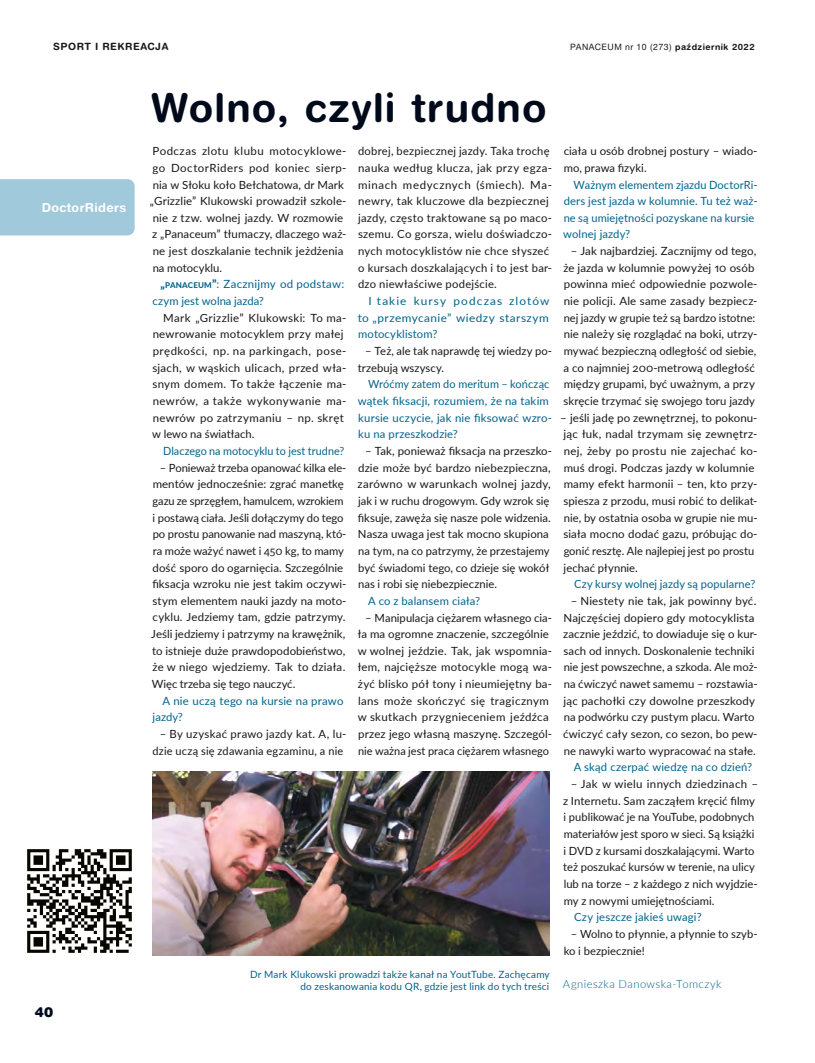
<style>
.page{position:relative;width:815px;height:1063px;background:#fff}
.page>*{position:absolute;margin:0;border:0;box-sizing:border-box;transform-origin:0 0}
.P_tytuł_1{font:700 40px "Switzer Rnd EFN";letter-spacing:.03em;color:#000a1a}
.t1{font:13.75px "Switzer Rnd EFN Black";color:#000a1a}
.P_tekst_na_plakietce{font:700 12.5px "Switzer Rnd EFN";letter-spacing:.03em;color:#fff}
.P_tekst{font:11.25px/16.6px "Lato";letter-spacing:.005em;color:#1a1719}
.P_tekst-2{font:11.25px/16.6px "Lato";letter-spacing:.025em;color:#1a1719}
.P_tekst_wywiad{font:11.25px/16.6px "Lato";letter-spacing:.01em;color:#00638a}
.P_tekst_pierwszy_aka{font:11.25px/16.6px "Lato";letter-spacing:.015em;color:#1a1719}
.P_tekst_wywiad-2{font:11.25px/16.6px "Lato";letter-spacing:.01em;color:#00638a;text-align:justify;scale:1.05 1}
.P_tekst_pierwszy_aka-2{font:11.25px/16.6px "Lato";letter-spacing:.015em;color:#00638a}
.P_tekst_wywiad-3{font:11.25px "Lato";letter-spacing:.01em;color:#00638a;scale:.96 1}
.P_autor_artykułu_2{font:300 11.25px "Lato";letter-spacing:.04em;color:#00638a}
.P_foto_podpis{font:10px/12px "Lato";letter-spacing:.015em;color:#00638a;text-align:right}
.t2{font:700 10px "Switzer Rnd EFN";letter-spacing:.05em;color:#1a1719}
.t3{font:8.75px "Switzer Rnd EFN";letter-spacing:.05em;color:#1a1719}
.s1{font-weight:700}
.s2{font-weight:800}
.s3{font-weight:800;font-size:7.88px}
</style>
<div class="page">
<div style="left:0;top:179px;width:135px;height:56px;background:#a0c9db"></div>
<img style="left:152px;top:771px;width:397px;height:185px">
<img style="left:27px;top:849px;width:105px;height:104px">
<p class="t2" style="left:53px;top:40px;width:117px">SPORT I REKREACJA</p>
<p class="t3" style="left:570px;top:41px;width:186px">PANACEUM nr 10 (273) <span class="s1">październik 2022</span></p>
<p class="P_tekst_na_plakietce" style="left:42px;top:200px;width:86px">DoctorRiders</p>
<p class="t1" style="left:35px;top:1004px;width:20px">40</p>
<p class="P_tytuł_1" style="left:151px;top:83px;width:397px">Wolno, czyli trudno</p>
<p class="P_tekst_pierwszy_aka" style="left:150px;top:142px;width:198px">Podczas zlotu klubu motocyklowe&shy;go DoctorRiders pod koniec sierp&shy;nia w Słoku koło Bełchatowa, dr Mark „Grizzlie” Klukowski prowadził szkole&shy;nie z tzw. wolnej jazdy. W rozmowie z „Panaceum” tłumaczy, dlaczego waż&shy;ne jest doszkalanie technik jeżdżenia na motocyklu.</p>
<p class="P_tekst_pierwszy_aka-2" style="left:153px;top:276px;width:193px;text-indent:8px"><span class="s2">„</span><span class="s3">PANACEUM</span><span class="s2">”</span>: Zacznijmy od podstaw: czym jest wolna jazda?</p>
<p class="P_tekst-2" style="left:152px;top:309px;width:196px;text-indent:11px">Mark „Grizzlie” Klukowski: To ma&shy;newrowanie motocyklem przy małej prędkości, np. na parkingach, pose&shy;sjach, w wąskich ulicach, przed wła&shy;snym domem. To także łączenie ma&shy;newrów, a także wykonywanie ma&shy;newrów po zatrzymaniu – np. skręt w lewo na światłach.</p>
<p class="P_tekst_wywiad-3" style="left:163px;top:443px;width:190px">Dlaczego na motocyklu to jest trudne?</p>
<p class="P_tekst" style="left:151px;top:459px;width:197px;text-indent:9px">– Ponieważ trzeba opanować kilka ele&shy;mentów jednocześnie: zgrać manetkę gazu ze sprzęgłem, hamulcem, wzrokiem i postawą ciała. Jeśli dołączymy do tego po prostu panowanie nad maszyną, któ&shy;ra może ważyć nawet i 450 kg, to mamy dość sporo do ogarnięcia. Szczególnie fiksacja wzroku nie jest takim oczywi&shy;stym elementem nauki jazdy na moto&shy;cyklu. Jedziemy tam, gdzie patrzymy.<br>Jeśli jedziemy i patrzymy na krawężnik, to istnieje duże prawdopodobieństwo, że w niego wjedziemy. Tak to działa.<br>Więc trzeba się tego nauczyć.</p>
<p class="P_tekst_wywiad" style="left:153px;top:692px;width:192px;text-indent:10px">A nie uczą tego na kursie na prawo jazdy?</p>
<p class="P_tekst" style="left:153px;top:725px;width:195px;text-align:right">– By uzyskać prawo jazdy kat. A, lu&shy;dzie uczą się zdawania egzaminu, a nie</p>
<p class="P_tekst-2" style="left:358px;top:142px;width:195px">dobrej, bezpiecznej jazdy. Taka trochę nauka według klucza, jak przy egza&shy;minach medycznych (śmiech). Ma&shy;newry, tak kluczowe dla bezpiecznej jazdy, często traktowane są po maco&shy;szemu. Co gorsza, wielu doświadczo&shy;nych motocyklistów nie chce słyszeć o kursach doszkalających i to jest bar&shy;dzo niewłaściwe podejście.</p>
<p class="P_tekst_wywiad-2" style="left:358px;top:292px;width:184px;text-indent:11px">I takie kursy podczas zlotów to „przemycanie” wiedzy starszym motocyklistom?</p>
<p class="P_tekst" style="left:358px;top:342px;width:196px;text-indent:8px">– Też, ale tak naprawdę tej wiedzy po&shy;trzebują wszyscy.</p>
<p class="P_tekst_wywiad" style="left:358px;top:375px;width:196px;text-indent:10px">Wróćmy zatem do meritum – kończąc wątek fiksacji, rozumiem, że na takim kursie uczycie, jak nie fiksować wzro&shy;ku na przeszkodzie?</p>
<p class="P_tekst" style="left:358px;top:442px;width:196px;text-indent:8px">– Tak, ponieważ fiksacja na przeszko&shy;dzie może być bardzo niebezpieczna, zarówno w warunkach wolnej jazdy, jak i w ruchu drogowym. Gdy wzrok się fiksuje, zawęża się nasze pole widzenia.<br>Nasza uwaga jest tak mocno skupiona na tym, na co patrzymy, że przestajemy być świadomi tego, co dzieje się wokół nas i robi się niebezpiecznie.</p>
<p class="P_tekst_wywiad" style="left:368px;top:592px;width:114px">A co z balansem ciała?</p>
<p class="P_tekst" style="left:358px;top:609px;width:196px;text-indent:8px">– Manipulacja ciężarem własnego cia&shy;ła ma ogromne znaczenie, szczególnie w wolnej jeździe. Tak, jak wspomnia&shy;łem, najcięższe motocykle mogą wa&shy;żyć blisko pół tony i nieumiejętny ba&shy;lans może skończyć się tragicznym w skutkach przygnieceniem jeźdźca przez jego własną maszynę. Szczegól&shy;nie ważna jest praca ciężarem własnego</p>
<p class="P_foto_podpis" style="left:250px;top:967px;width:301px">Dr Mark Klukowski prowadzi także kanał na YoutTube. Zachęcamy do zeskanowania kodu QR, gdzie jest link do tych treści</p>
<p class="P_tekst" style="left:564px;top:142px;width:195px">ciała u osób drobnej postury – wiado&shy;mo, prawa fizyki.</p>
<p class="P_tekst_wywiad" style="left:563px;top:176px;width:196px;text-indent:10px">Ważnym elementem zjazdu DoctorRi&shy;ders jest jazda w kolumnie. Tu też waż&shy;ne są umiejętności pozyskane na kursie wolnej jazdy?</p>
<p class="P_tekst" style="left:563px;top:242px;width:196px;text-align:center">– Jak najbardziej. Zacznijmy od tego, że jazda w kolumnie powyżej 10 osób powinna mieć odpowiednie pozwole&shy;nie policji. Ale same zasady bezpiecz&shy;nej jazdy w grupie też są bardzo istotne: nie należy się rozglądać na boki, utrzy&shy;mywać bezpieczną odległość od siebie, a co najmniej 200-metrową odległość między grupami, być uważnym, a przy skręcie trzymać się swojego toru jazdy</p>
<p class="P_tekst" style="left:560px;top:409px;width:199px">– jeśli jadę po zewnętrznej, to pokonu&shy;jąc łuk, nadal trzymam się zewnętrz&shy;nej, żeby po prostu nie zajechać ko&shy;muś drogi. Podczas jazdy w kolumnie mamy efekt harmonii – ten, kto przy&shy;spiesza z przodu, musi robić to delikat&shy;nie, by ostatnia osoba w grupie nie mu&shy;siała mocno dodać gazu, próbując do&shy;gonić resztę. Ale najlepiej jest po prostu jechać płynnie.</p>
<p class="P_tekst_wywiad" style="left:574px;top:575px;width:183px">Czy kursy wolnej jazdy są popularne?</p>
<p class="P_tekst" style="left:563px;top:592px;width:196px;text-align:center">– Niestety nie tak, jak powinny być.<br>Najczęściej dopiero gdy motocyklista zacznie jeździć, to dowiaduje się o kur&shy;sach od innych. Doskonalenie techniki nie jest powszechne, a szkoda. Ale moż&shy;na ćwiczyć nawet samemu – rozstawia&shy;jąc pachołki czy dowolne przeszkody na podwórku czy pustym placu. Warto ćwiczyć cały sezon, co sezon, bo pew&shy;ne nawyki warto wypracować na stałe.</p>
<p class="P_tekst_wywiad" style="left:574px;top:759px;width:180px">A skąd czerpać wiedzę na co dzień?</p>
<p class="P_tekst" style="left:563px;top:775px;width:197px;text-indent:8px">– Jak w wielu innych dziedzinach – z Internetu. Sam zacząłem kręcić filmy i publikować je na YouTube, podobnych materiałów jest sporo w sieci. Są książki i DVD z kursami doszkalającymi. Warto też poszukać kursów w terenie, na ulicy lub na torze – z każdego z nich wyjdzie&shy;my z nowymi umiejętnościami.</p>
<p class="P_tekst_wywiad" style="left:574px;top:908px;width:129px">Czy jeszcze jakieś uwagi?</p>
<p class="P_tekst" style="left:564px;top:925px;width:195px;text-indent:7px">– Wolno to płynnie, a płynnie to szyb&shy;ko i bezpiecznie!</p>
<p class="P_autor_artykułu_2" style="left:563px;top:976px;width:160px">Agnieszka Danowska-Tomczyk</p>
</div>
